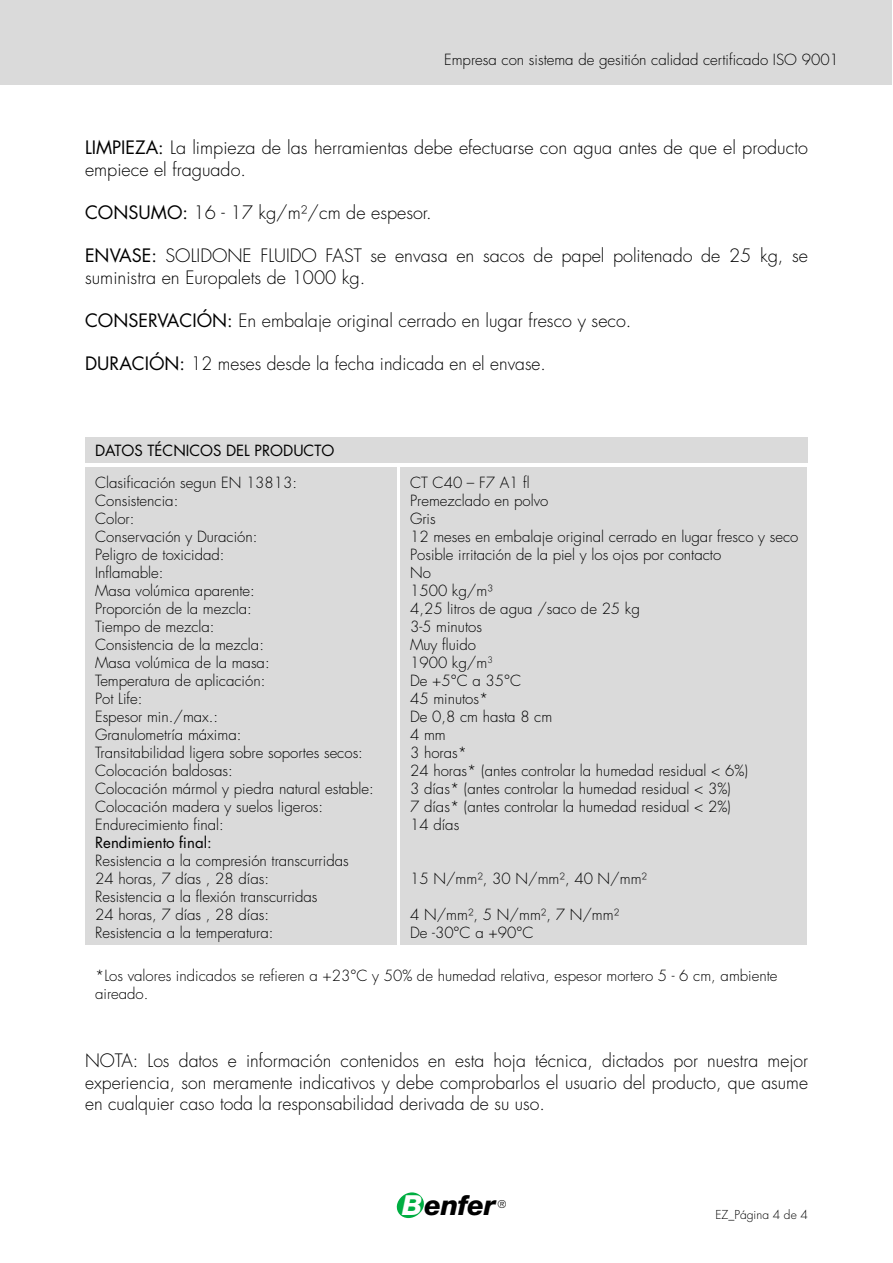
<style>
.page{position:relative;width:893px;height:1263px;background:#fff}
.page>*{position:absolute;margin:0;border:0;box-sizing:border-box;transform-origin:0 0}
.t1{font:italic 800 27.6px "Helvetica Neue";letter-spacing:-.02em;color:#000}
.t2{font:300 18px/21.6px "Futura";color:#000}
.t3{font:300 15px/18px "Futura";color:#000}
.t4{font:15px "Futura CE";color:#000}
.t5{font:300 12px "Futura";color:#000}
.t6{font:300 10.5px "Futura";color:#000}
.s1{font-family:"Futura CE";font-weight:400}
.s2{color:#fff}
</style>
<div class="page">
<svg style="left:396px;top:1192px;width:28px;height:26px"></svg>
<div style="left:0;top:0;width:892px;height:85px;background:#dadada"></div>
<div style="left:85px;top:437px;width:723px;height:25px;background:#dadada"></div>
<div style="left:85px;top:467px;width:311px;height:477px;background:#dadada"></div>
<div style="left:400px;top:467px;width:407px;height:477px;background:#dadada"></div>
<p class="t3" style="left:444px;top:51px;width:396px">Empresa con sistema de gesitión calidad certificado ISO 9001</p>
<p class="t2" style="left:85px;top:137px;width:724px"><span class="s1">LIMPIEZA:</span> La limpieza de las herramientas debe efectuarse con agua antes de que el producto empiece el fraguado.</p>
<p class="t2" style="left:85px;top:202px;width:348px"><span class="s1">CONSUMO:</span> 16 - 17 kg/m²/cm de espesor.</p>
<p class="t2" style="left:85px;top:245px;width:724px"><span class="s1">ENVASE:</span> SOLIDONE FLUIDO FAST se envasa en sacos de papel politenado de 25 kg, se suministra en Europalets de 1000 kg.</p>
<p class="t2" style="left:85px;top:310px;width:548px"><span class="s1">CONSERVACIÓN:</span> En embalaje original cerrado en lugar fresco y seco.</p>
<p class="t2" style="left:85px;top:353px;width:462px"><span class="s1">DURACIÓN:</span> 12 meses desde la fecha indicada en el envase.</p>
<p class="t4" style="left:95px;top:441px;width:241px">DATOS TÉCNICOS DEL PRODUCTO</p>
<p class="t3" style="left:95px;top:474px;width:204px">Clasificación segun EN 13813:</p>
<p class="t3" style="left:410px;top:474px;width:121px">CT C40 – F7 A1 fl</p>
<p class="t3" style="left:95px;top:492px;width:85px">Consistencia:</p>
<p class="t3" style="left:410px;top:492px;width:140px">Premezclado en polvo</p>
<p class="t3" style="left:95px;top:510px;width:41px">Color:</p>
<p class="t3" style="left:410px;top:510px;width:27px">Gris</p>
<p class="t3" style="left:95px;top:528px;width:164px">Conservación y Duración:</p>
<p class="t3" style="left:410px;top:528px;width:390px">12 meses en embalaje original cerrado en lugar fresco y seco</p>
<p class="t3" style="left:95px;top:546px;width:131px">Peligro de toxicidad:</p>
<p class="t3" style="left:410px;top:546px;width:313px">Posible irritación de la piel y los ojos por contacto</p>
<p class="t3" style="left:95px;top:564px;width:70px">Inflamable:</p>
<p class="t3" style="left:410px;top:564px;width:22px">No</p>
<p class="t3" style="left:95px;top:582px;width:161px">Masa volúmica aparente:</p>
<p class="t3" style="left:410px;top:582px;width:84px">1500 kg/m³</p>
<p class="t3" style="left:95px;top:600px;width:158px">Proporción de la mezcla:</p>
<p class="t3" style="left:410px;top:600px;width:231px">4,25 litros de agua /saco de 25 kg</p>
<p class="t3" style="left:95px;top:618px;width:121px">Tiempo de mezcla:</p>
<p class="t3" style="left:410px;top:618px;width:73px">3-5 minutos</p>
<p class="t3" style="left:95px;top:636px;width:170px">Consistencia de la mezcla:</p>
<p class="t3" style="left:410px;top:636px;width:67px">Muy fluido</p>
<p class="t3" style="left:95px;top:654px;width:176px">Masa volúmica de la masa:</p>
<p class="t3" style="left:410px;top:654px;width:84px">1900 kg/m<sup>3</sup></p>
<p class="t3" style="left:95px;top:672px;width:172px">Temperatura de aplicación:</p>
<p class="t3" style="left:410px;top:672px;width:113px">De +5°C a 35°C</p>
<p class="t3" style="left:95px;top:690px;width:49px">Pot Life:</p>
<p class="t3" style="left:410px;top:690px;width:80px">45 minutos*</p>
<p class="t3" style="left:95px;top:708px;width:125px">Espesor min./max.:</p>
<p class="t3" style="left:410px;top:708px;width:144px">De 0,8 cm hasta 8 cm</p>
<p class="t3" style="left:95px;top:726px;width:148px">Granulometría máxima:</p>
<p class="t3" style="left:410px;top:726px;width:37px">4 mm</p>
<p class="t3" style="left:95px;top:744px;width:269px">Transitabilidad ligera sobre soportes secos:</p>
<p class="t3" style="left:410px;top:744px;width:58px">3 horas*</p>
<p class="t3" style="left:95px;top:762px;width:139px">Colocación baldosas:</p>
<p class="t3" style="left:410px;top:762px;width:339px">24 horas* (antes controlar la humedad residual &lt; 6%)</p>
<p class="t3" style="left:95px;top:780px;width:280px">Colocación mármol y piedra natural estable:</p>
<p class="t3" style="left:410px;top:780px;width:322px">3 días* (antes controlar la humedad residual &lt; 3%)</p>
<p class="t3" style="left:95px;top:798px;width:230px">Colocación madera y suelos ligeros:</p>
<p class="t3" style="left:410px;top:798px;width:322px">7 días* (antes controlar la humedad residual &lt; 2%)</p>
<p class="t3" style="left:95px;top:816px;width:130px">Endurecimiento final:</p>
<p class="t3" style="left:410px;top:816px;width:51px">14 días</p>
<p class="t4" style="left:95px;top:832px;width:118px">Rendimiento final:</p>
<p class="t3" style="left:95px;top:852px;width:255px">Resistencia a la compresión transcurridas<br>24 horas, 7 días , 28 días:</p>
<p class="t3" style="left:410px;top:870px;width:239px">15 N/mm², 30 N/mm², 40 N/mm²</p>
<p class="t3" style="left:95px;top:888px;width:224px">Resistencia a la flexión transcurridas<br>24 horas, 7 días , 28 días:</p>
<p class="t3" style="left:410px;top:906px;width:211px">4 N/mm², 5 N/mm², 7 N/mm²</p>
<p class="t3" style="left:95px;top:924px;width:180px">Resistencia a la temperatura:</p>
<p class="t3" style="left:410px;top:924px;width:125px">De -30°C a +90°C</p>
<p class="t3" style="left:95px;top:967px;width:684px">*Los valores indicados se refieren a +23°C y 50% de humedad relativa, espesor mortero 5 - 6 cm, ambiente aireado.</p>
<p class="t2" style="left:85px;top:1050px;width:724px;text-align:justify">NOTA: Los datos e información contenidos en esta hoja técnica, dictados por nuestra mejor experiencia, son meramente indicativos y debe comprobarlos el usuario del producto, que asume en cualquier caso toda la responsabilidad derivada de su uso.</p>
<h1 class="t1" style="left:402px;top:1189px;width:95px"><span class="s2">B</span>enfer</h1>
<p class="t6" style="left:498px;top:1198px;width:10px">®</p>
<p class="t5" style="left:715px;top:1207px;width:94px">EZ_Página 4 de 4</p>
</div>
